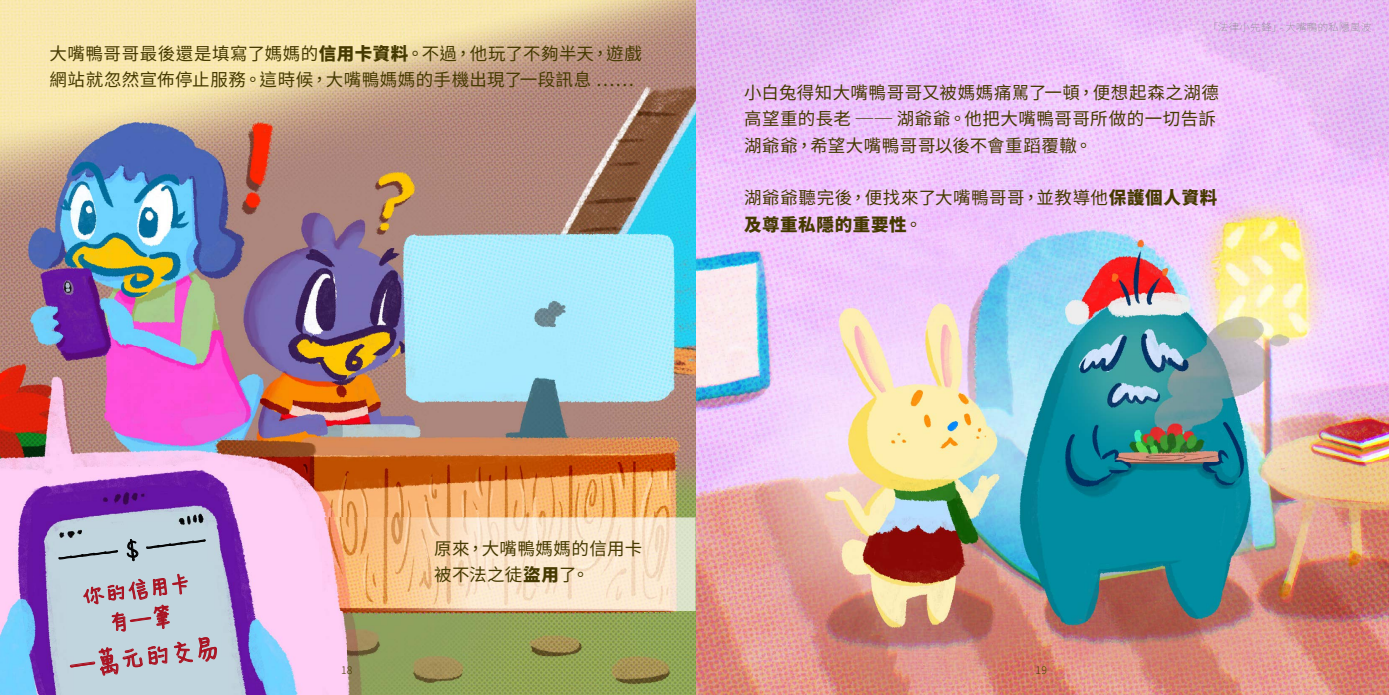
<style>
.page{position:relative;width:1389px;height:695px;background:#fff}
.page>*{position:absolute;margin:0;border:0;box-sizing:border-box;transform-origin:0 0}
.t1{font:42px "DF Yun W3 WIN BF";color:#a91120}
.t2{font:35px "DF Yun W3 WIN BF";color:#000}
.t3{font:35px/29.8px "DF Yun W3 WIN BF";color:#a91120;text-align:center}
.t4{font:17.5px/26.2px "Noto Sans CJ Ktc";letter-spacing:.03em;color:#453900}
.t5{font:100 10.5px "Noto Sans CJ Ktc";letter-spacing:.025em;color:#808285}
.t6{font:300 10.5px "Noto Sans CJ Ktc";color:#453900}
.s1{font-weight:900}
</style>
<div class="page">
<img style="left:695px;top:0;width:694px;height:694px">
<img style="left:0;top:0;width:405px;height:347px">
<img style="left:405px;top:0;width:290px;height:517px">
<img style="left:0;top:347px;width:347px;height:347px">
<img style="left:347px;top:347px;width:59px;height:170px">
<img style="left:347px;top:610px;width:348px;height:84px">
<img style="left:322px;top:517px;width:373px;height:93px">
<svg style="left:58px;top:539px;width:159px;height:136px;background:#bbc0c9"></svg>
<p class="t4" style="left:50px;top:41px;width:594px">大嘴鴨哥哥最後還是填寫了媽媽的<span class="s1">信用卡資料</span>。不過，他玩了不夠半天，遊戲網站就忽然宣佈停止服務。這時候，大嘴鴨媽媽的手機出現了一段訊息 ……</p>
<p class="t5" style="left:1208px;top:21px;width:165px">「法律小先鋒」- 大嘴鴨的私隱風波</p>
<p class="t4" style="left:744px;top:80px;width:476px">小白兔得知大嘴鴨哥哥又被媽媽痛駡了一頓，便想起森之湖德高望重的長老 ── 湖爺爺。他把大嘴鴨哥哥所做的一切告訴湖爺爺，希望大嘴鴨哥哥以後不會重蹈覆轍。</p>
<p class="t4" style="left:744px;top:185px;width:475px">湖爺爺聽完後，便找來了大嘴鴨哥哥，並教導他<span class="s1">保護個人資料及尊重私隱的重要性</span>。</p>
<h2 class="t2" style="left:55px;top:542px;width:154px;rotate:-7deg">----- $ -----</h2>
<h2 class="t3" style="left:75px;top:582px;width:124px;rotate:-7deg">你的信用卡有一筆</h2>
<h1 class="t1" style="left:60px;top:646px;width:169px;rotate:-7deg">一萬元的交易</h1>
<p class="t4" style="left:434px;top:535px;width:210px">原來，大嘴鴨媽媽的信用卡被不法之徒<span class="s1">盜用</span>了。</p>
<p class="t6" style="left:341px;top:663px;width:13px">18</p>
<p class="t6" style="left:1035px;top:663px;width:13px">19</p>
</div>
